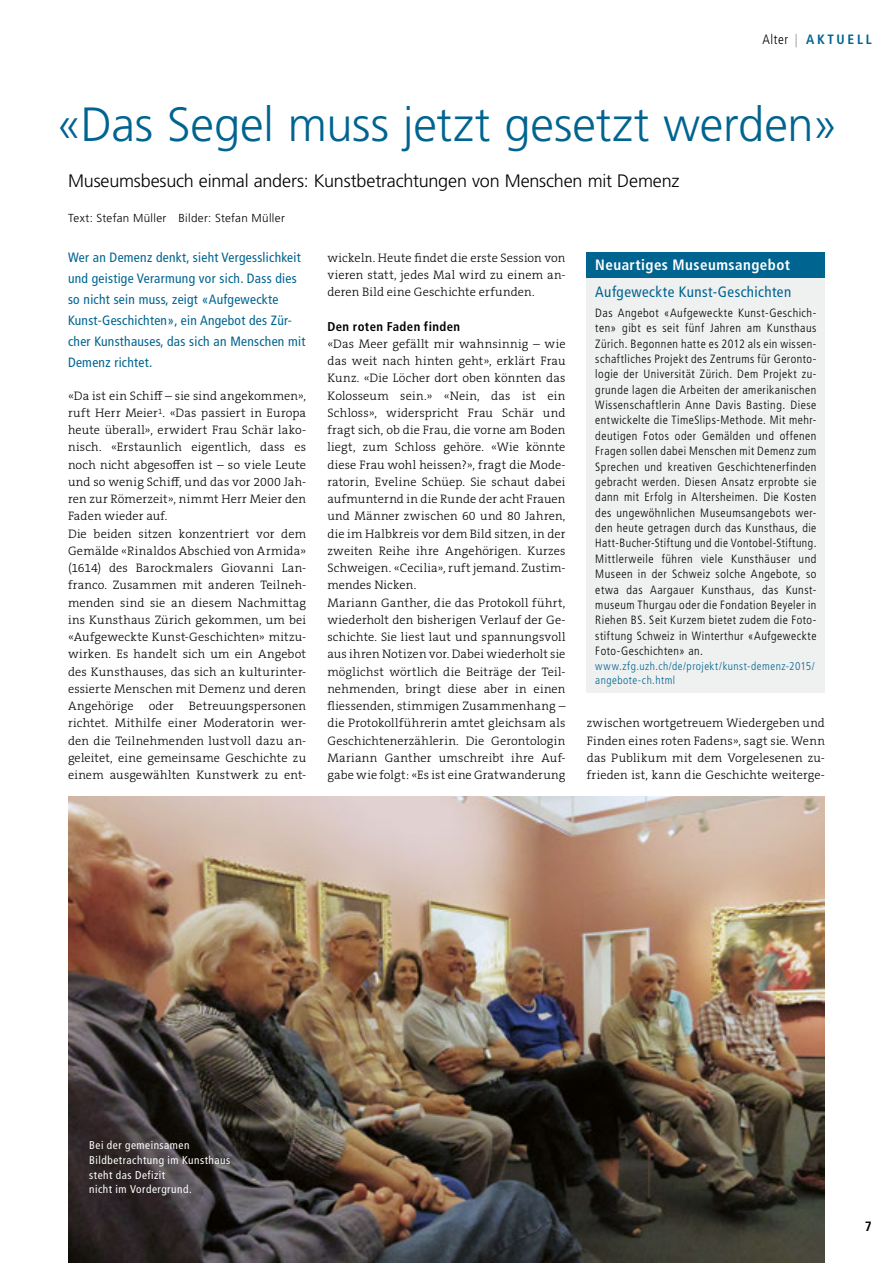
<style>
.page{position:relative;width:893px;height:1263px;background:#fff}
.page>*{position:absolute;margin:0;border:0;box-sizing:border-box;transform-origin:0 0}
.t1{font:300 48px "Frutiger";color:#006490}
.t2{font:300 18px "Frutiger";letter-spacing:-.01em;color:#000}
.t3{font:condensed 15px "Frutiger";letter-spacing:.03em;color:#006490}
.t4{font:700 condensed 15px "Frutiger";letter-spacing:.03em;color:#fff}
.t5{font:condensed 13.5px/21px "Frutiger";letter-spacing:.02em;color:#006490}
.t6{font:700 condensed 13.5px "Frutiger";letter-spacing:.2em;color:#006490}
.t7{font:700 condensed 13.5px "Frutiger";color:#000}
.t8{font:700 condensed 12.75px "Frutiger";letter-spacing:.03em;color:#000}
.t9{font:300 12.3px/17.2px "The Serif B W3";letter-spacing:.015em;color:#000}
.t10{font:300 condensed 12px/15.3px "Frutiger";letter-spacing:.04em;color:#000;text-align:justify}
.t11{font:300 11.7px "Frutiger";letter-spacing:.025em;color:#000}
.t12{font:condensed 11.25px/14.7px "Frutiger";letter-spacing:.045em;color:#fff}
.t13{font:300 condensed 11.25px/14.7px "Frutiger";letter-spacing:.04em;color:#006490}
.s1{font-weight:300;color:#000}
.s2{color:#b1b4b4}
</style>
<div class="page">
<img style="left:68px;top:796px;width:757px;height:467px">
<div style="left:587px;top:252px;width:238px;height:441px;background:#eff0f0"></div>
<div style="left:587px;top:252px;width:238px;height:25px;background:#006490"></div>
<p class="t6" style="left:762px;top:31px;width:111px"><span class="s1">Alter</span> <span class="s2">|</span> AKTUELL</p>
<h1 class="t1" style="left:56px;top:97px;width:784px">«Das Segel muss jetzt gesetzt werden»</h1>
<h2 class="t2" style="left:68px;top:170px;width:613px">Museumsbesuch einmal anders: Kunstbetrachtungen von Menschen mit Demenz</h2>
<p class="t11" style="left:68px;top:211px;width:218px">Text: Stefan Müller Bilder: Stefan Müller</p>
<p class="t5" style="left:68px;top:246px;width:239px">Wer an Demenz denkt, sieht Vergesslichkeit und geistige Verarmung vor sich. Dass dies so nicht sein muss, zeigt «Aufgeweckte Kunst-Geschichten», ein Angebot des Zür&shy;cher Kunsthauses, das sich an Menschen mit Demenz richtet.</p>
<p class="t9" style="left:68px;top:387px;width:240px">«Da ist ein Schiff – sie sind angekommen», ruft Herr Meier<sup>1</sup>. «Das passiert in Europa heute überall», erwidert Frau Schär lako&shy;nisch. «Erstaunlich eigentlich, dass es noch nicht abgesoffen ist – so viele Leute und so wenig Schiff, und das vor 2000 Jah&shy;ren zur Römerzeit», nimmt Herr Meier den Faden wieder auf.<br>Die beiden sitzen konzentriert vor dem Gemälde «Rinaldos Abschied von Armida» (1614) des Barockmalers Giovanni Lan&shy;franco. Zusammen mit anderen Teilneh&shy;menden sind sie an diesem Nachmittag ins Kunsthaus Zürich gekommen, um bei «Aufgeweckte Kunst-Geschichten» mitzu&shy;wirken. Es handelt sich um ein Angebot des Kunsthauses, das sich an kulturinter&shy;essierte Menschen mit Demenz und deren Angehörige oder Betreuungspersonen richtet. Mithilfe einer Moderatorin wer&shy;den die Teilnehmenden lustvoll dazu an&shy;geleitet, eine gemeinsame Geschichte zu einem ausgewählten Kunstwerk zu ent-</p>
<p class="t9" style="left:327px;top:249px;width:240px;text-align:justify">wickeln. Heute findet die erste Session von vieren statt, jedes Mal wird zu einem an&shy;deren Bild eine Geschichte erfunden.</p>
<p class="t8" style="left:327px;top:319px;width:134px">Den roten Faden finden</p>
<p class="t9" style="left:327px;top:335px;width:240px">«Das Meer gefällt mir wahnsinnig – wie das weit nach hinten geht», erklärt Frau Kunz. «Die Löcher dort oben könnten das Kolosseum sein.» «Nein, das ist ein Schloss», widerspricht Frau Schär und fragt sich, ob die Frau, die vorne am Boden liegt, zum Schloss gehöre. «Wie könnte diese Frau wohl heissen?», fragt die Mode&shy;ratorin, Eveline Schüep. Sie schaut dabei aufmunternd in die Runde der acht Frauen und Männer zwischen 60 und 80 Jahren, die im Halbkreis vor dem Bild sitzen, in der zweiten Reihe ihre Angehörigen. Kurzes Schweigen. «Cecilia», ruft jemand. Zustim&shy;mendes Nicken.<br>Mariann Ganther, die das Protokoll führt, wiederholt den bisherigen Verlauf der Ge&shy;schichte. Sie liest laut und spannungsvoll aus ihren Notizen vor. Dabei wiederholt sie möglichst wörtlich die Beiträge der Teil&shy;nehmenden, bringt diese aber in einen fliessenden, stimmigen Zusammenhang – die Protokollführerin amtet gleichsam als Geschichtenerzählerin. Die Gerontologin Mariann Ganther umschreibt ihre Auf&shy;gabe wie folgt: «Es ist eine Gratwanderung</p>
<p class="t4" style="left:595px;top:256px;width:196px">Neuartiges Museumsangebot</p>
<p class="t3" style="left:595px;top:283px;width:197px">Aufgeweckte Kunst-Geschichten</p>
<p class="t10" style="left:595px;top:305px;width:223px">Das Angebot «Aufgeweckte Kunst-Geschich&shy;ten» gibt es seit fünf Jahren am Kunsthaus Zürich. Begonnen hatte es 2012 als ein wissen&shy;schaftliches Projekt des Zentrums für Geronto&shy;logie der Universität Zürich. Dem Projekt zu&shy;grunde lagen die Arbeiten der amerikanischen Wissenschaftlerin Anne Davis Basting. Diese entwickelte die TimeSlips-Methode. Mit mehr&shy;deutigen Fotos oder Gemälden und offenen Fragen sollen dabei Menschen mit Demenz zum Sprechen und kreativen Geschichtenerfinden gebracht werden. Diesen Ansatz erprobte sie dann mit Erfolg in Altersheimen. Die Kosten des ungewöhnlichen Museumsangebots wer&shy;den heute getragen durch das Kunsthaus, die Hatt-Bucher-Stiftung und die Vontobel-Stiftung.<br>Mittlerweile führen viele Kunsthäuser und Museen in der Schweiz solche Angebote, so etwa das Aargauer Kunsthaus, das Kunst&shy;museum Thurgau oder die Fondation Beyeler in Riehen BS. Seit Kurzem bietet zudem die Foto&shy;stiftung Schweiz in Winterthur «Aufgeweckte Foto-Geschichten» an.</p>
<p class="t13" style="left:595px;top:659px;width:221px">www.zfg.uzh.ch/de/projekt/kunst-demenz-2015/ angebote-ch.html</p>
<p class="t9" style="left:587px;top:715px;width:240px;text-align:justify">zwischen wortgetreuem Wiedergeben und Finden eines roten Fadens», sagt sie. Wenn das Publikum mit dem Vorgelesenen zu&shy;frieden ist, kann die Geschichte weiterge-</p>
<p class="t12" style="left:89px;top:1138px;width:142px">Bei der gemeinsamen<br>Bildbetrachtung im Kunsthaus steht das Defizit<br>nicht im Vordergrund.</p>
<p class="t7" style="left:865px;top:1218px;width:9px">7</p>
</div>
